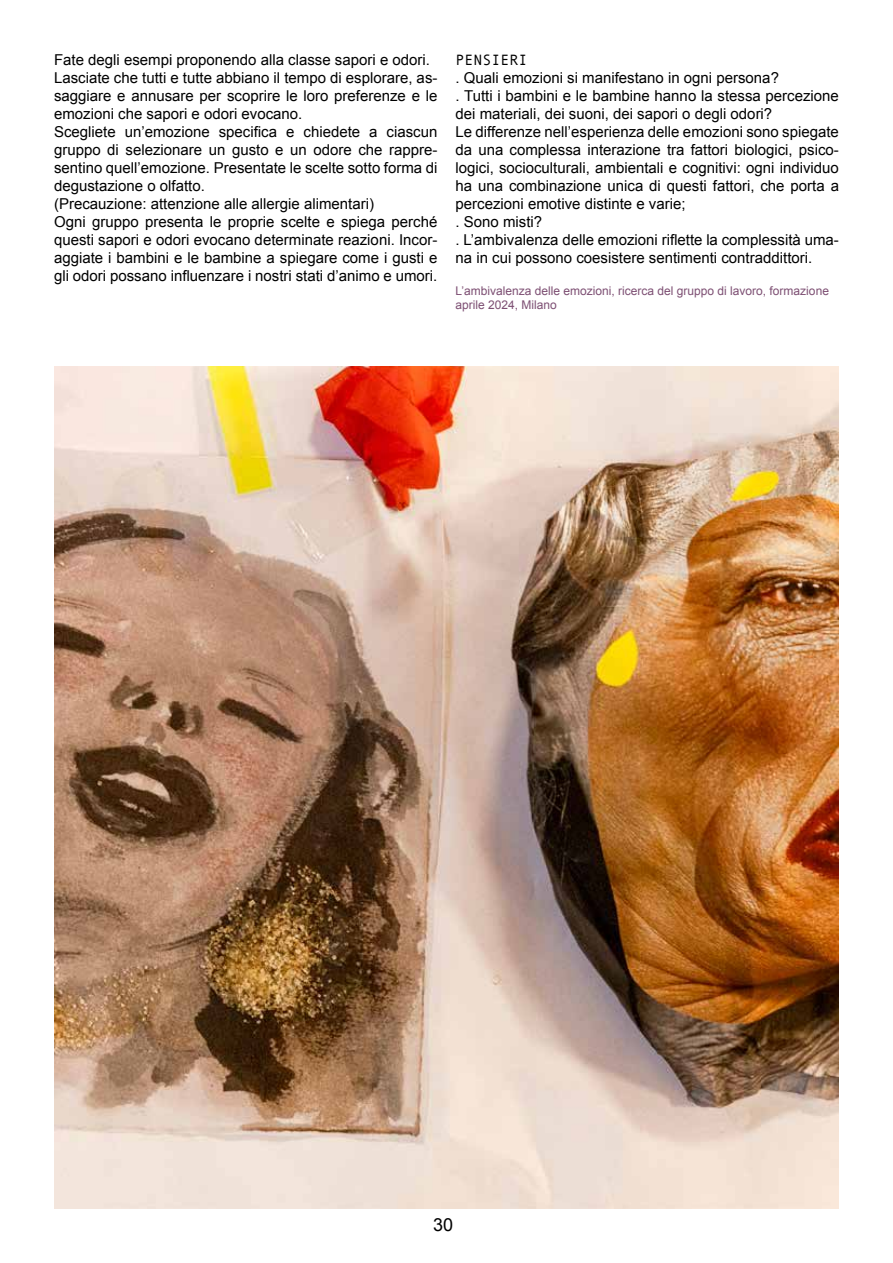
<style>
.page{position:relative;width:893px;height:1263px;background:#fff}
.page>*{position:absolute;margin:0;border:0;box-sizing:border-box;transform-origin:0 0}
.t1{font:18px "Arial";color:#000}
.t2{font:15px/18px "Arial";color:#000}
.t3{font:15px "Andale Mono";color:#000}
.t4{font:12px/14.4px "Arial";color:#7d4f73}
</style>
<div class="page">
<img style="left:54px;top:367px;width:785px;height:842px">
<p class="t2" style="left:54px;top:51px;width:385px">Fate degli esempi proponendo alla classe sapori e odori.<br>Lasciate che tutti e tutte abbiano il tempo di esplorare, as&shy;saggiare e annusare per scoprire le loro preferenze e le emozioni che sapori e odori evocano.<br>Scegliete un’emozione specifica e chiedete a ciascun gruppo di selezionare un gusto e un odore che rappre&shy;sentino quell’emozione. Presentate le scelte sotto forma di degustazione o olfatto.<br>(Precauzione: attenzione alle allergie alimentari)<br>Ogni gruppo presenta le proprie scelte e spiega perché questi sapori e odori evocano determinate reazioni. Incor&shy;aggiate i bambini e le bambine a spiegare come i gusti e gli odori possano influenzare i nostri stati d’animo e umori.</p>
<p class="t3" style="left:455px;top:50px;width:73px">PENSIERI</p>
<p class="t2" style="left:455px;top:68px;width:385px">. Quali emozioni si manifestano in ogni persona?<br>. Tutti i bambini e le bambine hanno la stessa percezione dei materiali, dei suoni, dei sapori o degli odori?<br>Le differenze nell’esperienza delle emozioni sono spiegate da una complessa interazione tra fattori biologici, psico&shy;logici, socioculturali, ambientali e cognitivi: ogni individuo ha una combinazione unica di questi fattori, che porta a percezioni emotive distinte e varie;<br>. Sono misti?<br>. L’ambivalenza delle emozioni riflette la complessità uma&shy;na in cui possono coesistere sentimenti contraddittori.</p>
<p class="t4" style="left:455px;top:284px;width:375px">L’ambivalenza delle emozioni, ricerca del gruppo di lavoro, formazione aprile 2024, Milano</p>
<p class="t1" style="left:433px;top:1213px;width:22px">30</p>
</div>
